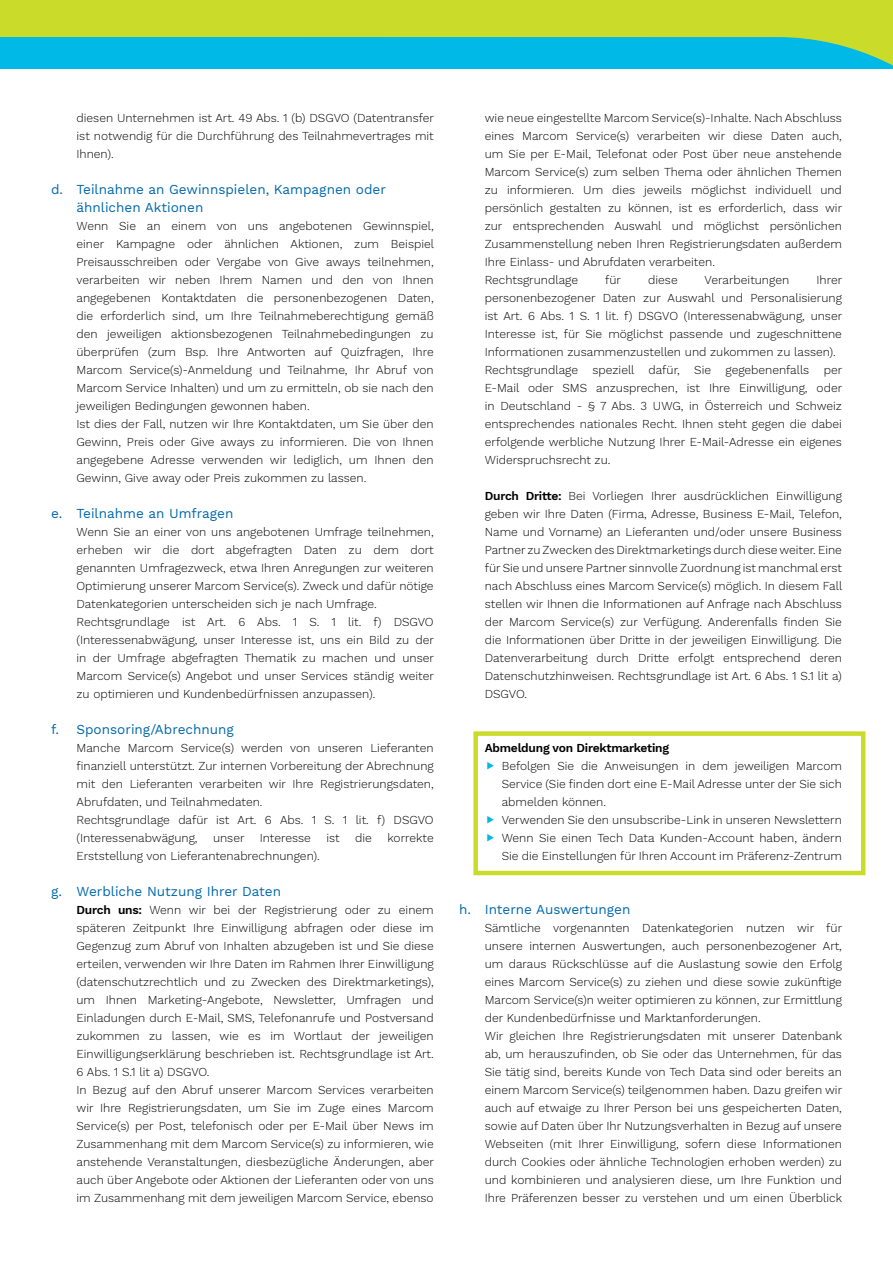
<style>
.page{position:relative;width:893px;height:1263px;background:#fff}
.page>*{position:absolute;margin:0;border:0;box-sizing:border-box;transform-origin:0 0}
.t1{font:13.5px/18px "Work Sans";color:#0068ac}
.t2{font:300 12px/18px "Work Sans";color:#000}
.t3{font:600 12px "Work Sans";letter-spacing:-.02em;color:#000}
.s1{font-weight:600}
</style>
<div class="page">
<div style="left:0;top:0;width:893px;height:37px;background:#cbdb2a"></div>
<div style="left:0;top:37px;width:893px;height:31px;background:#00b9e7"></div>
<div style="left:473px;top:731px;width:392px;height:144px;border:4px solid #cbdb2a"></div>
<p class="t2" style="left:77px;top:109px;width:359px;text-align:justify">diesen Unternehmen ist Art. 49 Abs. 1 (b) DSGVO (Datentransfer ist notwendig für die Durchführung des Teilnahmevertrages mit Ihnen).</p>
<p class="t1" style="left:77px;top:181px;width:311px;text-indent:-26px">d. Teilnahme an Gewinnspielen, Kampagnen oder ähnlichen Aktionen</p>
<p class="t2" style="left:77px;top:217px;width:359px">Wenn Sie an einem von uns angebotenen Gewinnspiel, einer Kampagne oder ähnlichen Aktionen, zum Beispiel Preisausschreiben oder Vergabe von Give aways teilnehmen, verarbeiten wir neben Ihrem Namen und den von Ihnen angegebenen Kontaktdaten die personenbezogenen Daten, die erforderlich sind, um Ihre Teilnahmeberechtigung gemäß den jeweiligen aktionsbezogenen Teilnahmebedingungen zu überprüfen (zum Bsp. Ihre Antworten auf Quizfragen, Ihre Marcom Service(s)-Anmeldung und Teilnahme, Ihr Abruf von Marcom Service Inhalten) und um zu ermitteln, ob sie nach den jeweiligen Bedingungen gewonnen haben.<br>Ist dies der Fall, nutzen wir Ihre Kontaktdaten, um Sie über den Gewinn, Preis oder Give aways zu informieren. Die von Ihnen angegebene Adresse verwenden wir lediglich, um Ihnen den Gewinn, Give away oder Preis zukommen zu lassen.</p>
<p class="t1" style="left:51px;top:505px;width:184px">e. Teilnahme an Umfragen</p>
<p class="t2" style="left:77px;top:523px;width:359px">Wenn Sie an einer von uns angebotenen Umfrage teilnehmen, erheben wir die dort abgefragten Daten zu dem dort genannten Umfragezweck, etwa Ihren Anregungen zur weiteren Optimierung unserer Marcom Service(s). Zweck und dafür nötige Datenkategorien unterscheiden sich je nach Umfrage.<br>Rechtsgrundlage ist Art. 6 Abs. 1 S. 1 lit. f) DSGVO (Interessenabwägung, unser Interesse ist, uns ein Bild zu der in der Umfrage abgefragten Thematik zu machen und unser Marcom Service(s) Angebot und unser Services ständig weiter zu optimieren und Kundenbedürfnissen anzupassen).</p>
<p class="t1" style="left:51px;top:721px;width:184px">f. Sponsoring/Abrechnung</p>
<p class="t2" style="left:77px;top:739px;width:359px">Manche Marcom Service(s) werden von unseren Lieferanten finanziell unterstützt. Zur internen Vorbereitung der Abrechnung mit den Lieferanten verarbeiten wir Ihre Registrierungsdaten, Abrufdaten, und Teilnahmedaten.<br>Rechtsgrundlage dafür ist Art. 6 Abs. 1 S. 1 lit. f) DSGVO (Interessenabwägung,</p>
<p class="t2" style="left:213px;top:829px;width:33px">unser</p>
<p class="t2" style="left:260px;top:829px;width:53px">Interesse</p>
<p class="t2" style="left:326px;top:829px;width:15px">ist</p>
<p class="t2" style="left:355px;top:829px;width:18px">die</p>
<p class="t2" style="left:387px;top:829px;width:48px">korrekte</p>
<p class="t2" style="left:77px;top:847px;width:245px">Erststellung von Lieferantenabrechnungen).</p>
<p class="t1" style="left:51px;top:883px;width:231px">g. Werbliche Nutzung Ihrer Daten</p>
<p class="t2" style="left:77px;top:901px;width:359px"><span class="s1">Durch uns:</span> Wenn wir bei der Registrierung oder zu einem späteren Zeitpunkt Ihre Einwilligung abfragen oder diese im Gegenzug zum Abruf von Inhalten abzugeben ist und Sie diese erteilen, verwenden wir Ihre Daten im Rahmen Ihrer Einwilligung (datenschutzrechtlich und zu Zwecken des Direktmarketings), um Ihnen Marketing-Angebote, Newsletter, Umfragen und Einladungen durch E-Mail, SMS, Telefonanrufe und Postversand zukommen zu lassen, wie es im Wortlaut der jeweiligen Einwilligungserklärung beschrieben ist. Rechtsgrundlage ist Art.<br>6 Abs. 1 S.1 lit a) DSGVO.<br>In Bezug auf den Abruf unserer Marcom Services verarbeiten wir Ihre Registrierungsdaten, um Sie im Zuge eines Marcom Service(s) per Post, telefonisch oder per E-Mail über News im Zusammenhang mit dem Marcom Service(s) zu informieren, wie anstehende Veranstaltungen, diesbezügliche Änderungen, aber auch über Angebote oder Aktionen der Lieferanten oder von uns im Zusammenhang mit dem jeweiligen Marcom Service, ebenso</p>
<p class="t2" style="left:485px;top:109px;width:359px">wie neue eingestellte Marcom Service(s)-Inhalte. Nach Abschluss eines Marcom Service(s) verarbeiten wir diese Daten auch, um Sie per E-Mail, Telefonat oder Post über neue anstehende Marcom Service(s) zum selben Thema oder ähnlichen Themen zu informieren. Um dies jeweils möglichst individuell und persönlich gestalten zu können, ist es erforderlich, dass wir zur entsprechenden Auswahl und möglichst persönlichen Zusammenstellung neben Ihren Registrierungsdaten außerdem Ihre Einlass- und Abrufdaten verarbeiten.<br>Rechtsgrundlage</p>
<p class="t2" style="left:605px;top:271px;width:17px">für</p>
<p class="t2" style="left:648px;top:271px;width:31px">diese</p>
<p class="t2" style="left:705px;top:271px;width:86px">Verarbeitungen</p>
<p class="t2" style="left:485px;top:271px;width:359px;text-indent:332px">Ihrer personenbezogener Daten zur Auswahl und Personalisierung ist Art. 6 Abs. 1 S. 1 lit. f) DSGVO (Interessenabwägung, unser Interesse ist, für Sie möglichst passende und zugeschnittene Informationen zusammenzustellen und zukommen zu lassen).<br>Rechtsgrundlage speziell dafür, Sie gegebenenfalls per E-Mail oder SMS anzusprechen, ist Ihre Einwilligung, oder in Deutschland - § 7 Abs. 3 UWG, in Österreich und Schweiz entsprechendes nationales Recht. Ihnen steht gegen die dabei erfolgende werbliche Nutzung Ihrer E-Mail-Adresse ein eigenes Widerspruchsrecht zu.</p>
<p class="t2" style="left:485px;top:487px;width:359px;text-align:justify"><span class="s1">Durch Dritte:</span> Bei Vorliegen Ihrer ausdrücklichen Einwilligung geben wir Ihre Daten (Firma, Adresse, Business E-Mail, Telefon, Name und Vorname) an Lieferanten und/oder unsere Business Partner zu Zwecken des Direktmarketings durch diese weiter. Eine für Sie und unsere Partner sinnvolle Zuordnung ist manchmal erst nach Abschluss eines Marcom Service(s) möglich. In diesem Fall stellen wir Ihnen die Informationen auf Anfrage nach Abschluss der Marcom Service(s) zur Verfügung. Anderenfalls finden Sie die Informationen über Dritte in der jeweiligen Einwilligung. Die Datenverarbeitung durch Dritte erfolgt entsprechend deren Datenschutzhinweisen. Rechtsgrundlage ist Art. 6 Abs. 1 S.1 lit a)<br>DSGVO.</p>
<p class="t3" style="left:485px;top:741px;width:186px">Abmeldung von Direktmarketing</p>
<p class="t2" style="left:502px;top:757px;width:342px">Befolgen Sie die Anweisungen in dem jeweiligen Marcom Service (Sie finden dort eine E-Mail Adresse unter der Sie sich abmelden können.<br>Verwenden Sie den unsubscribe-Link in unseren Newslettern Wenn Sie einen Tech Data Kunden-Account haben, ändern Sie die Einstellungen für Ihren Account im Präferenz-Zentrum</p>
<p class="t1" style="left:459px;top:901px;width:173px">h. Interne Auswertungen</p>
<p class="t2" style="left:485px;top:919px;width:359px">Sämtliche vorgenannten Datenkategorien nutzen wir für unsere internen Auswertungen, auch personenbezogener Art, um daraus Rückschlüsse auf die Auslastung sowie den Erfolg eines Marcom Service(s) zu ziehen und diese sowie zukünftige Marcom Service(s)n weiter optimieren zu können, zur Ermittlung der Kundenbedürfnisse und Marktanforderungen.<br>Wir gleichen Ihre Registrierungsdaten mit unserer Datenbank ab, um herauszufinden, ob Sie oder das Unternehmen, für das Sie tätig sind, bereits Kunde von Tech Data sind oder bereits an einem Marcom Service(s) teilgenommen haben. Dazu greifen wir auch auf etwaige zu Ihrer Person bei uns gespeicherten Daten, sowie auf Daten über Ihr Nutzungsverhalten in Bezug auf unsere Webseiten (mit Ihrer Einwilligung, sofern diese Informationen durch Cookies oder ähnliche Technologien erhoben werden) zu und kombinieren und analysieren diese, um Ihre Funktion und Ihre Präferenzen besser zu verstehen und um einen Überblick</p>
</div>
